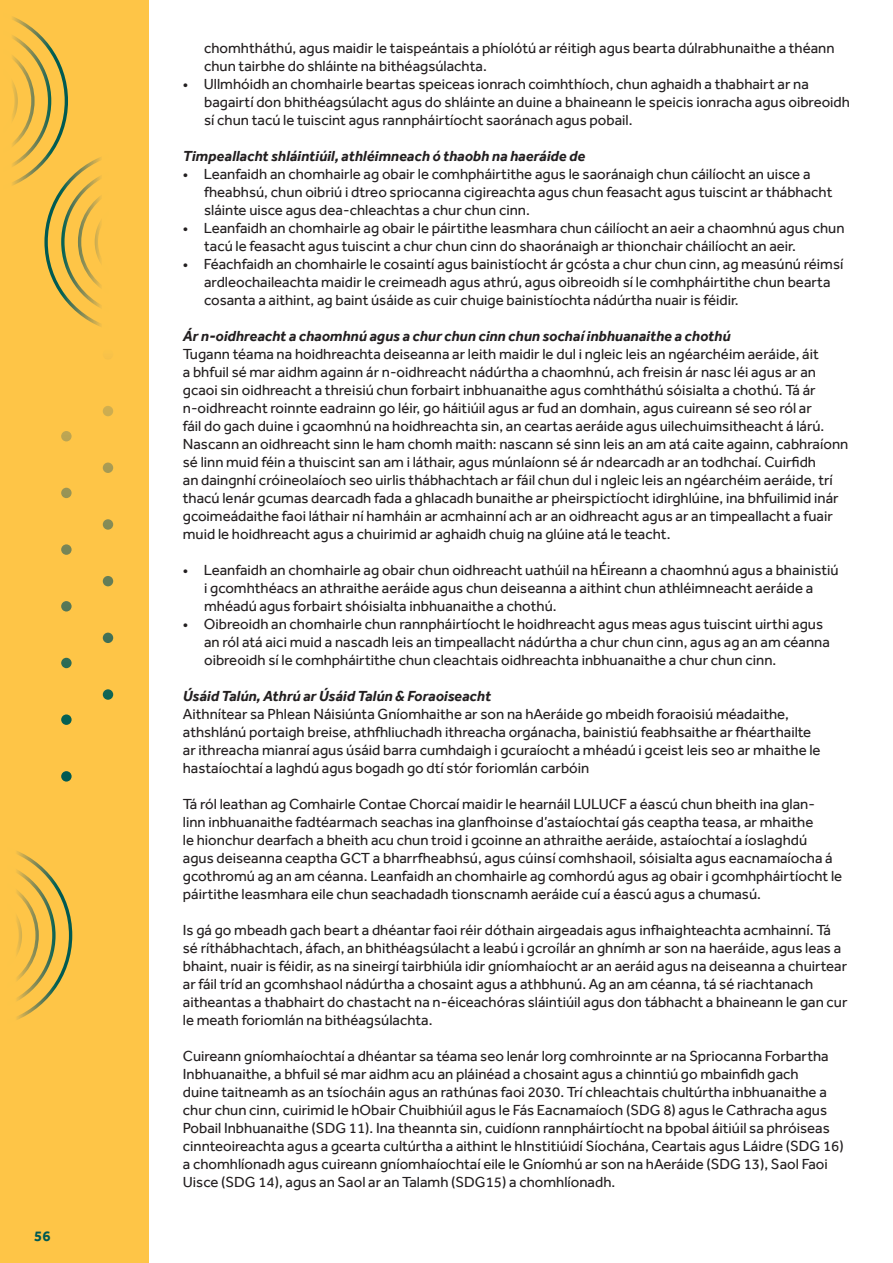
<style>
.page{position:relative;width:893px;height:1263px;background:#fff}
.page>*{position:absolute;margin:0;border:0;box-sizing:border-box;transform-origin:0 0}
.t1{font:15px/18px "Effra";color:#231f20}
.t2{font:italic 700 15px "Effra";color:#231f20}
.t3{font:700 15px "Effra";color:#005a52}
</style>
<div class="page">
<div style="left:0;top:0;width:149px;height:1263px;background:#fec547"></div>
<svg style="left:17px;top:851px;width:55px;height:169px"></svg>
<svg style="left:12px;top:17px;width:89px;height:310px"></svg>
<svg style="left:61px;top:544px;width:11px;height:11px"></svg>
<svg style="left:61px;top:601px;width:11px;height:10px"></svg>
<svg style="left:103px;top:576px;width:10px;height:10px"></svg>
<svg style="left:61px;top:714px;width:11px;height:11px"></svg>
<svg style="left:103px;top:633px;width:10px;height:10px"></svg>
<svg style="left:61px;top:771px;width:11px;height:10px"></svg>
<svg style="left:103px;top:689px;width:10px;height:11px"></svg>
<svg style="left:61px;top:431px;width:11px;height:10px"></svg>
<svg style="left:61px;top:488px;width:11px;height:10px"></svg>
<svg style="left:103px;top:406px;width:10px;height:10px"></svg>
<svg style="left:103px;top:462px;width:10px;height:11px"></svg>
<svg style="left:103px;top:519px;width:10px;height:11px"></svg>
<svg style="left:61px;top:658px;width:11px;height:10px"></svg>
<p class="t3" style="left:34px;top:1227px;width:18px">56</p>
<p class="t1" style="left:204px;top:38px;width:632px">chomhtháthú, agus maidir le taispeántais a phíolótú ar réitigh agus bearta dúlrabhunaithe a théann chun tairbhe do shláinte na bithéagsúlachta.</p>
<p class="t1" style="left:204px;top:74px;width:647px;text-indent:-21px">• Ullmhóidh an chomhairle beartas speiceas ionrach coimhthíoch, chun aghaidh a thabhairt ar na bagairtí don bhithéagsúlacht agus do shláinte an duine a bhaineann le speicis ionracha agus oibreoidh sí chun tacú le tuiscint agus rannpháirtíocht saoránach agus pobail.</p>
<p class="t2" style="left:183px;top:147px;width:404px">Timpeallacht shláintiúil, athléimneach ó thaobh na haeráide de</p>
<p class="t1" style="left:204px;top:164px;width:630px;text-indent:-21px">• Leanfaidh an chomhairle ag obair le comhpháirtithe agus le saoránaigh chun cáilíocht an uisce a fheabhsú, chun oibriú i dtreo spriocanna cigireachta agus chun feasacht agus tuiscint ar thábhacht sláinte uisce agus dea-chleachtas a chur chun cinn.</p>
<p class="t1" style="left:204px;top:218px;width:642px;text-indent:-21px">• Leanfaidh an chomhairle ag obair le páirtithe leasmhara chun cáilíocht an aeir a chaomhnú agus chun tacú le feasacht agus tuiscint a chur chun cinn do shaoránaigh ar thionchair cháilíocht an aeir.</p>
<p class="t1" style="left:204px;top:254px;width:641px;text-indent:-21px">• Féachfaidh an chomhairle le cosaintí agus bainistíocht ár gcósta a chur chun cinn, ag measúnú réimsí ardleochaileachta maidir le creimeadh agus athrú, agus oibreoidh sí le comhpháirtithe chun bearta cosanta a aithint, ag baint úsáide as cuir chuige bainistíochta nádúrtha nuair is féidir.</p>
<p class="t2" style="left:183px;top:327px;width:549px">Ár n-oidhreacht a chaomhnú agus a chur chun cinn chun sochaí inbhuanaithe a chothú</p>
<p class="t1" style="left:183px;top:344px;width:667px">Tugann téama na hoidhreachta deiseanna ar leith maidir le dul i ngleic leis an ngéarchéim aeráide, áit<br>a bhfuil sé mar aidhm againn ár n-oidhreacht nádúrtha a chaomhnú, ach freisin ár nasc léi agus ar an gcaoi sin oidhreacht a threisiú chun forbairt inbhuanaithe agus comhtháthú sóisialta a chothú. Tá ár n-oidhreacht roinnte eadrainn go léir, go háitiúil agus ar fud an domhain, agus cuireann sé seo ról ar<br>fáil do gach duine i gcaomhnú na hoidhreachta sin, an ceartas aeráide agus uilechuimsitheacht á lárú.<br>Nascann an oidhreacht sinn le ham chomh maith: nascann sé sinn leis an am atá caite againn, cabhraíonn sé linn muid féin a thuiscint san am i láthair, agus múnlaíonn sé ár ndearcadh ar an todhchaí. Cuirfidh<br>an daingnhí cróineolaíoch seo uirlis thábhachtach ar fáil chun dul i ngleic leis an ngéarchéim aeráide, trí thacú lenár gcumas dearcadh fada a ghlacadh bunaithe ar pheirspictíocht idirghlúine, ina bhfuilimid inár gcoimeádaithe faoi láthair ní hamháin ar acmhainní ach ar an oidhreacht agus ar an timpeallacht a fuair muid le hoidhreacht agus a chuirimid ar aghaidh chuig na glúine atá le teacht.</p>
<p class="t1" style="left:204px;top:560px;width:636px;text-indent:-21px">• Leanfaidh an chomhairle ag obair chun oidhreacht uathúil na hÉireann a chaomhnú agus a bhainistiú i gcomhthéacs an athraithe aeráide agus chun deiseanna a aithint chun athléimneacht aeráide a mhéadú agus forbairt shóisialta inbhuanaithe a chothú.</p>
<p class="t1" style="left:204px;top:614px;width:627px;text-indent:-21px">• Oibreoidh an chomhairle chun rannpháirtíocht le hoidhreacht agus meas agus tuiscint uirthi agus an ról atá aici muid a nascadh leis an timpeallacht nádúrtha a chur chun cinn, agus ag an am céanna oibreoidh sí le comhpháirtithe chun cleachtais oidhreachta inbhuanaithe a chur chun cinn.</p>
<p class="t2" style="left:183px;top:687px;width:310px">Úsáid Talún, Athrú ar Úsáid Talún &amp; Foraoiseacht</p>
<p class="t1" style="left:183px;top:704px;width:639px">Aithnítear sa Phlean Náisiúnta Gníomhaithe ar son na hAeráide go mbeidh foraoisiú méadaithe, athshlánú portaigh breise, athfhliuchadh ithreacha orgánacha, bainistiú feabhsaithe ar fhéarthailte ar ithreacha mianraí agus úsáid barra cumhdaigh i gcuraíocht a mhéadú i gceist leis seo ar mhaithe le hastaíochtaí a laghdú agus bogadh go dtí stór foriomlán carbóin</p>
<p class="t1" style="left:183px;top:794px;width:661px">Tá ról leathan ag Comhairle Contae Chorcaí maidir le hearnáil LULUCF a éascú chun bheith ina glan-<br>linn inbhuanaithe fadtéarmach seachas ina glanfhoinse d’astaíochtaí gás ceaptha teasa, ar mhaithe<br>le hionchur dearfach a bheith acu chun troid i gcoinne an athraithe aeráide, astaíochtaí a íoslaghdú<br>agus deiseanna ceaptha GCT a bharrfheabhsú, agus cúinsí comhshaoil, sóisialta agus eacnamaíocha á gcothromú ag an am céanna. Leanfaidh an chomhairle ag comhordú agus ag obair i gcomhpháirtíocht le páirtithe leasmhara eile chun seachadadh tionscnamh aeráide cuí a éascú agus a chumasú.</p>
<p class="t1" style="left:183px;top:920px;width:666px">Is gá go mbeadh gach beart a dhéantar faoi réir dóthain airgeadais agus infhaighteachta acmhainní. Tá sé ríthábhachtach, áfach, an bhithéagsúlacht a leabú i gcroílár an ghnímh ar son na haeráide, agus leas a bhaint, nuair is féidir, as na sineirgí tairbhiúla idir gníomhaíocht ar an aeráid agus na deiseanna a chuirtear ar fáil tríd an gcomhshaol nádúrtha a chosaint agus a athbhunú. Ag an am céanna, tá sé riachtanach aitheantas a thabhairt do chastacht na n-éiceachóras sláintiúil agus don tábhacht a bhaineann le gan cur le meath foriomlán na bithéagsúlachta.</p>
<p class="t1" style="left:183px;top:1046px;width:662px">Cuireann gníomhaíochtaí a dhéantar sa téama seo lenár lorg comhroinnte ar na Spriocanna Forbartha Inbhuanaithe, a bhfuil sé mar aidhm acu an pláinéad a chosaint agus a chinntiú go mbainfidh gach<br>duine taitneamh as an tsíocháin agus an rathúnas faoi 2030. Trí chleachtais chultúrtha inbhuanaithe a chur chun cinn, cuirimid le hObair Chuibhiúil agus le Fás Eacnamaíoch (SDG 8) agus le Cathracha agus Pobail Inbhuanaithe (SDG 11). Ina theannta sin, cuidíonn rannpháirtíocht na bpobal áitiúil sa phróiseas cinnteoireachta agus a gcearta cultúrtha a aithint le hInstitiúidí Síochána, Ceartais agus Láidre (SDG 16) a chomhlíonadh agus cuireann gníomhaíochtaí eile le Gníomhú ar son na hAeráide (SDG 13), Saol Faoi Uisce (SDG 14), agus an Saol ar an Talamh (SDG15) a chomhlíonadh.</p>
</div>
